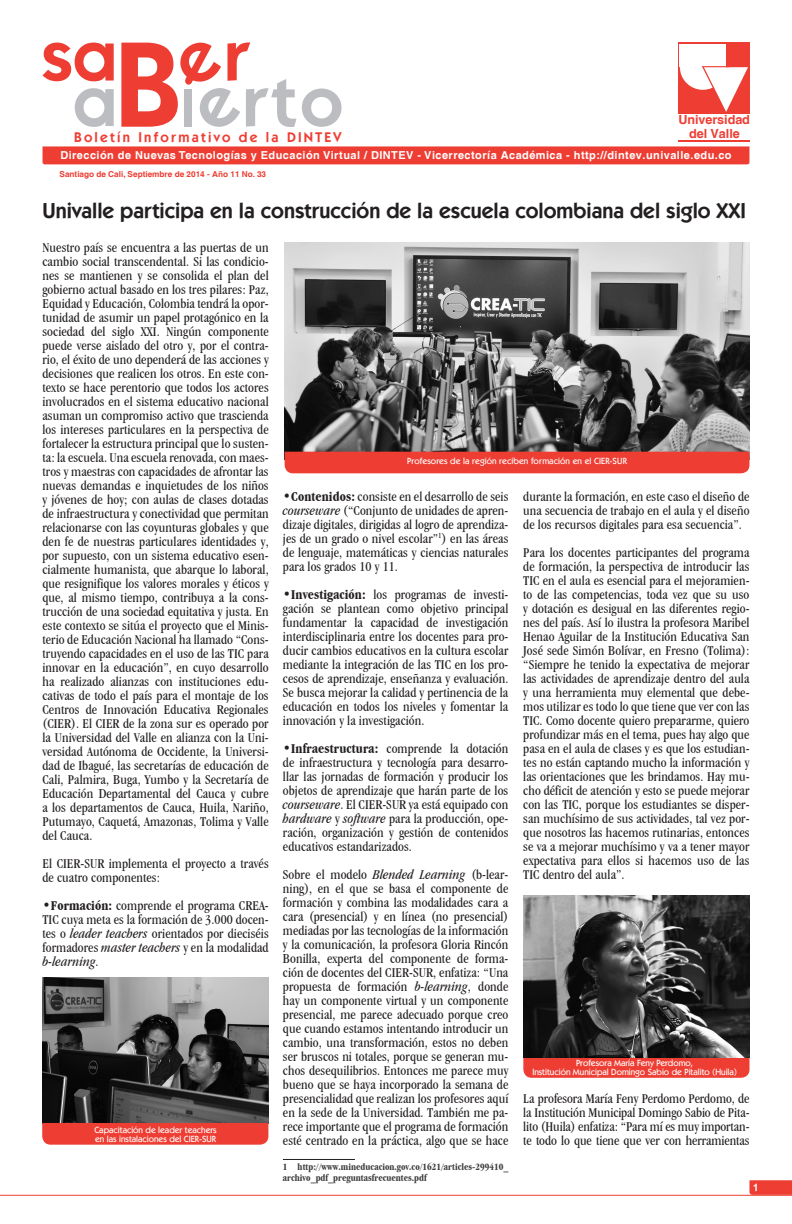
<style>
.page{position:relative;width:792px;height:1224px;background:#fff}
.page>*{position:absolute;margin:0;border:0;box-sizing:border-box;transform-origin:0 0}
.t1{font:600 121.9px "Kabel IT Cby BT";color:#ee3e34}
.t2{font:600 72px "Kabel IT Cby BT";color:#ee3e34}
.t3{font:600 72px "Kabel IT Cby BT";color:#bcbdc0}
.t4{font:600 68.7px "Avant Garde IT Cby BT";color:#bcbdc0}
.titulares{font:600 21.5px "Kabel IT Cby BT";color:#231f20}
.t5{font:600 14.1px "Kabel IT Cby BT";letter-spacing:.16em;color:#ee3e34}
.cuerpodetexto{font:condensed 14px/14px "Garamond IT Cby BT";letter-spacing:.005em;color:#231f20;text-align:justify}
.cuerpodetexto-2{font:700 12.6px "Helvetica";letter-spacing:-.005em;color:#ee3e34}
.dintev_linearojasupe{font:700 11px "Helvetica";letter-spacing:.04em;color:#fff}
.cuerpodetexto-3{font:600 11px "Kabel IT Cby BT";color:#fff}
.cuerpodetexto-4{font:700 condensed 10px/11px "Garamond IT Cby BT";color:#3e3e3f}
.Pie_de_foto{font:500 9px "Kabel IT Cby BT";color:#fff}
.fechaynumero{font:700 8.2px "Helvetica";color:#ee3e34}
.s1{font-family:"Avant Garde IT Cby BT";font-size:68.9px}
.s2{font-weight:700}
.s3{font-style:italic}
</style>
<div class="page">
<div style="left:43px;top:146px;width:706px;height:18px;background:#ee3e34"></div>
<svg style="left:749px;top:1180px;width:43px;height:15px"></svg>
<div style="left:678px;top:43px;width:72px;height:71px;background:#ee3e34"></div>
<div style="left:680px;top:44px;width:46px;height:23px;background:#fff"></div>
<div style="left:680px;top:44px;width:46px;height:46px;background:#fff;border-radius:50%"></div>
<svg style="left:702px;top:66px;width:46px;height:46px"></svg>
<hr style="left:678px;top:140px;width:72px;height:2px;background:#ee3e34">
<hr style="left:0;top:1195px;width:792px;height:1px;background:#ee3e34">
<hr style="left:283px;top:1159px;width:72px;height:1px;background:#231f20">
<img style="left:285px;top:242px;width:464px;height:210px">
<div style="left:285px;top:452px;width:464px;height:21px;background:#ee3e34"></div>
<img style="left:42px;top:978px;width:226px;height:145px">
<div style="left:42px;top:1123px;width:226px;height:22px;background:#ee3e34"></div>
<div style="left:523px;top:1058px;width:227px;height:20px;background:#ee3e34"></div>
<img style="left:523px;top:895px;width:227px;height:163px">
<svg style="left:184px;top:67px;width:14px;height:60px"></svg>
<p class="t2" style="left:41px;top:11px;width:78px">s<span class="s1">a</span></p>
<p class="t2" style="left:224px;top:11px;width:26px">r</p>
<p class="t4" style="left:73px;top:60px;width:46px">a</p>
<p class="t1" style="left:115px;top:9px;width:68px">B</p>
<p class="t3" style="left:242px;top:57px;width:102px">rto</p>
<p class="dintev_linearojasupe" style="left:60px;top:149px;width:673px">Dirección de Nuevas Tecnologías y Educación Virtual / DINTEV - Vicerrectoría Académica - http://dintev.univalle.edu.co</p>
<p class="cuerpodetexto-2" style="left:678px;top:112px;width:73px">Universidad</p>
<p class="cuerpodetexto-2" style="left:689px;top:126px;width:52px">del Valle</p>
<p class="t5" style="left:74px;top:128px;width:269px">Boletín Informativo de la DINTEV</p>
<p class="fechaynumero" style="left:60px;top:169px;width:208px">Santiago de Cali, Septiembre de 2014 - Año 11 No. 33</p>
<p class="titulares" style="left:43px;top:197px;width:705px">Univalle participa en la construcción de la escuela colombiana del siglo XXI</p>
<p class="cuerpodetexto" style="left:43px;top:240px;width:228px">Nuestro país se encuentra a las puertas de un cambio social transcendental. Si las condicio&shy;nes se mantienen y se consolida el plan del gobierno actual basado en los tres pilares: Paz, Equidad y Educación, Colombia tendrá la opor&shy;tunidad de asumir un papel protagónico en la sociedad del siglo XXI. Ningún componente puede verse aislado del otro y, por el contra&shy;rio, el éxito de uno dependerá de las acciones y decisiones que realicen los otros. En este con&shy;texto se hace perentorio que todos los actores involucrados en el sistema educativo nacional asuman un compromiso activo que trascienda los intereses particulares en la perspectiva de fortalecer la estructura principal que lo susten&shy;ta: la escuela. Una escuela renovada, con maes&shy;tros y maestras con capacidades de afrontar las nuevas demandas e inquietudes de los niños y jóvenes de hoy; con aulas de clases dotadas de infraestructura y conectividad que permitan relacionarse con las coyunturas globales y que den fe de nuestras particulares identidades y, por supuesto, con un sistema educativo esen&shy;cialmente humanista, que abarque lo laboral, que resignifique los valores morales y éticos y que, al mismo tiempo, contribuya a la cons&shy;trucción de una sociedad equitativa y justa. En este contexto se sitúa el proyecto que el Minis&shy;terio de Educación Nacional ha llamado “Cons&shy;truyendo capacidades en el uso de las TIC para innovar en la educación”, en cuyo desarrollo ha realizado alianzas con instituciones edu&shy;cativas de todo el país para el montaje de los Centros de Innovación Educativa Regionales (CIER). El CIER de la zona sur es operado por la Universidad del Valle en alianza con la Uni&shy;versidad Autónoma de Occidente, la Universi&shy;dad de Ibagué, las secretarías de educación de Cali, Palmira, Buga, Yumbo y la Secretaría de Educación Departamental del Cauca y cubre a los departamentos de Cauca, Huila, Nariño, Putumayo, Caquetá, Amazonas, Tolima y Valle del Cauca.</p>
<p class="cuerpodetexto" style="left:43px;top:856px;width:228px">El CIER-SUR implementa el proyecto a través de cuatro componentes:</p>
<p class="cuerpodetexto" style="left:43px;top:898px;width:228px">•<span class="s2">Formación:</span> comprende el programa CREA-TIC cuya meta es la formación de 3.000 docen&shy;tes o <span class="s3">leader teachers</span> orientados por dieciséis formadores <span class="s3">master teachers</span> y en la modalidad <span class="s3">b-learning</span>.</p>
<p class="Pie_de_foto" style="left:94px;top:1124px;width:124px">Capacitación de leader teachers</p>
<p class="Pie_de_foto" style="left:95px;top:1133px;width:122px">en las instalaciones del CIER-SUR</p>
<p class="Pie_de_foto" style="left:407px;top:456px;width:221px">Profesores de la región reciben formación en el CIER-SUR</p>
<p class="cuerpodetexto" style="left:283px;top:489px;width:227px">•<span class="s2">Contenidos:</span> consiste en el desarrollo de seis <span class="s3">courseware</span> (“Conjunto de unidades de apren&shy;dizaje digitales, dirigidas al logro de aprendiza&shy;jes de un grado o nivel escolar”<sup>1</sup>) en las áreas de lenguaje, matemáticas y ciencias naturales para los grados 10 y 11.</p>
<p class="cuerpodetexto" style="left:283px;top:587px;width:227px">•<span class="s2">Investigación:</span> los programas de investi&shy;gación se plantean como objetivo principal fundamentar la capacidad de investigación interdisciplinaria entre los docentes para pro&shy;ducir cambios educativos en la cultura escolar mediante la integración de las TIC en los pro&shy;cesos de aprendizaje, enseñanza y evaluación.<br>Se busca mejorar la calidad y pertinencia de la educación en todos los niveles y fomentar la innovación y la investigación.</p>
<p class="cuerpodetexto" style="left:283px;top:741px;width:227px"><span class="s2">•Infraestructura:</span> comprende la dotación de infraestructura y tecnología para desarro&shy;llar las jornadas de formación y producir los objetos de aprendizaje que harán parte de los <span class="s3">courseware</span>. El CIER-SUR ya está equipado con <span class="s3">hardware</span> y <span class="s3">software</span> para la producción, ope&shy;ración, organización y gestión de contenidos educativos estandarizados.</p>
<p class="cuerpodetexto" style="left:283px;top:867px;width:227px">Sobre el modelo <span class="s3">Blended Learning</span> (b-lear&shy;ning), en el que se basa el componente de formación y combina las modalidades cara a cara (presencial) y en línea (no presencial) mediadas por las tecnologías de la información y la comunicación, la profesora Gloria Rincón Bonilla, experta del componente de forma&shy;ción de docentes del CIER-SUR, enfatiza: “Una propuesta de formación <span class="s3">b-learning</span>, donde hay un componente virtual y un componente presencial, me parece adecuado porque creo que cuando estamos intentando introducir un cambio, una transformación, estos no deben ser bruscos ni totales, porque se generan mu&shy;chos desequilibrios. Entonces me parece muy bueno que se haya incorporado la semana de presencialidad que realizan los profesores aquí en la sede de la Universidad. También me pa&shy;rece importante que el programa de formación esté centrado en la práctica, algo que se hace</p>
<p class="cuerpodetexto-4" style="left:283px;top:1162px;width:227px">1 http://www.mineducacion.gov.co/1621/articles-299410_ archivo_pdf_preguntasfrecuentes.pdf</p>
<p class="cuerpodetexto" style="left:523px;top:489px;width:228px">durante la formación, en este caso el diseño de una secuencia de trabajo en el aula y el diseño de los recursos digitales para esa secuencia”.</p>
<p class="cuerpodetexto" style="left:523px;top:545px;width:228px">Para los docentes participantes del programa de formación, la perspectiva de introducir las TIC en el aula es esencial para el mejoramien&shy;to de las competencias, toda vez que su uso y dotación es desigual en las diferentes regio&shy;nes del país. Así lo ilustra la profesora Maribel Henao Aguilar de la Institución Educativa San José sede Simón Bolívar, en Fresno (Tolima): “Siempre he tenido la expectativa de mejorar las actividades de aprendizaje dentro del aula y una herramienta muy elemental que debe&shy;mos utilizar es todo lo que tiene que ver con las TIC. Como docente quiero prepararme, quiero profundizar más en el tema, pues hay algo que pasa en el aula de clases y es que los estudian&shy;tes no están captando mucho la información y las orientaciones que les brindamos. Hay mu&shy;cho déficit de atención y esto se puede mejorar con las TIC, porque los estudiantes se disper&shy;san muchísimo de sus actividades, tal vez por&shy;que nosotros las hacemos rutinarias, entonces se va a mejorar muchísimo y va a tener mayor expectativa para ellos si hacemos uso de las TIC dentro del aula”.</p>
<p class="Pie_de_foto" style="left:576px;top:1057px;width:119px">Profesora María Feny Perdomo,</p>
<p class="Pie_de_foto" style="left:532px;top:1066px;width:206px">Institución Municipal Domingo Sabio de Pitalito (Huila)</p>
<p class="cuerpodetexto" style="left:523px;top:1091px;width:228px">La profesora María Feny Perdomo Perdomo, de la Institución Municipal Domingo Sabio de Pita&shy;lito (Huila) enfatiza: “Para mí es muy importan&shy;te todo lo que tiene que ver con herramientas</p>
<p class="cuerpodetexto-3" style="left:753px;top:1181px;width:8px">1</p>
</div>
